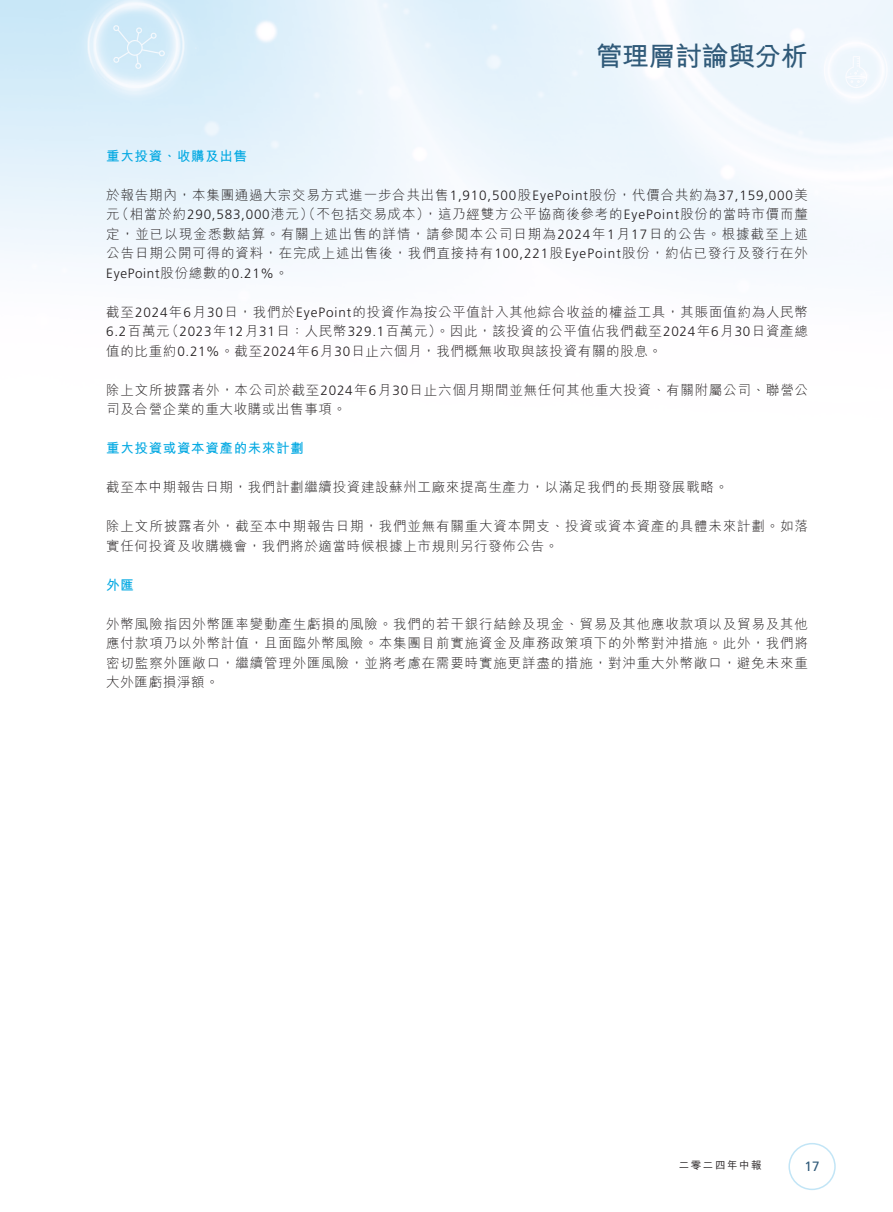
<style>
.page{position:relative;width:893px;height:1212px;background:#fff}
.page>*{position:absolute;margin:0;border:0;box-sizing:border-box;transform-origin:0 0}
.t1{font:700 27px "M Hei HK";letter-spacing:-.02em;color:#305a79}
.t2{font:300 13.5px/19.5px "M Hei HK";letter-spacing:.055em;color:#231f20;text-align:justify}
.t3{font:700 13.5px "M Hei HK";letter-spacing:.05em;color:#00a8e2}
.t4{font:300 13.5px "Frutiger LT Std";letter-spacing:.05em;color:#231f20}
.t5{font:13.5px "Frutiger LT Std";color:#305a79}
.t6{font:500 10.5px "M Hei HK";letter-spacing:.15em;color:#231f20}
.s1{font-family:"Frutiger LT Std"}
.s2{font-family:"M Hei HK"}
</style>
<div class="page">
<div style="left:788px;top:1143px;width:48px;height:47px;border:2px solid #c2e5f6;border-radius:50%"></div>
<h1 class="t1" style="left:596px;top:37px;width:214px">管理層討論與分析</h1>
<p class="t3" style="left:106px;top:146px;width:142px">重大投資、收購及出售</p>
<p class="t2" style="left:106px;top:185px;width:703px">於報告期內，本集團通過大宗交易方式進一步合共出售<span class="s1">1,910,500</span>股<span class="s1">EyePoint</span>股份，代價合共約為<span class="s1">37,159,000</span>美元（相當於約<span class="s1">290,583,000</span>港元）（不包括交易成本），這乃經雙方公平協商後參考的<span class="s1">EyePoint</span>股份的當時市價而釐定，並已以現金悉數結算。有關上述出售的詳情，請參閱本公司日期為<span class="s1">2024</span>年<span class="s1">1</span>月<span class="s1">17</span>日的公告。根據截至上述公告日期公開可得的資料，在完成上述出售後，我們直接持有<span class="s1">100,221</span>股<span class="s1">EyePoint</span>股份，約佔已發行及發行在外</p>
<p class="t4" style="left:106px;top:266px;width:183px">EyePoint<span class="s2">股份總數的</span>0.21%<span class="s2">。</span></p>
<p class="t2" style="left:106px;top:302px;width:703px">截至<span class="s1">2024</span>年<span class="s1">6</span>月<span class="s1">30</span>日，我們於<span class="s1">EyePoint</span>的投資作為按公平值計入其他綜合收益的權益工具，其賬面值約為人民幣<span class="s1">6.2</span>百萬元（<span class="s1">2023</span>年<span class="s1">12</span>月<span class="s1">31</span>日：人民幣<span class="s1">329.1</span>百萬元）。因此，該投資的公平值佔我們截至<span class="s1">2024</span>年<span class="s1">6</span>月<span class="s1">30</span>日資產總值的比重約<span class="s1">0.21%</span>。截至<span class="s1">2024</span>年<span class="s1">6</span>月<span class="s1">30</span>日止六個月，我們概無收取與該投資有關的股息。</p>
<p class="t2" style="left:106px;top:380px;width:703px">除上文所披露者外，本公司於截至<span class="s1">2024</span>年<span class="s1">6</span>月<span class="s1">30</span>日止六個月期間並無任何其他重大投資、有關附屬公司、聯營公司及合營企業的重大收購或出售事項。</p>
<p class="t3" style="left:106px;top:439px;width:199px">重大投資或資本資產的未來計劃</p>
<p class="t2" style="left:106px;top:477px;width:623px">截至本中期報告日期，我們計劃繼續投資建設蘇州工廠來提高生產力，以滿足我們的長期發展戰略。</p>
<p class="t2" style="left:106px;top:516px;width:703px">除上文所披露者外，截至本中期報告日期，我們並無有關重大資本開支、投資或資本資產的具體未來計劃。如落實任何投資及收購機會，我們將於適當時候根據上市規則另行發佈公告。</p>
<p class="t3" style="left:106px;top:575px;width:29px">外匯</p>
<p class="t2" style="left:106px;top:614px;width:703px">外幣風險指因外幣匯率變動產生虧損的風險。我們的若干銀行結餘及現金、貿易及其他應收款項以及貿易及其他應付款項乃以外幣計值，且面臨外幣風險。本集團目前實施資金及庫務政策項下的外幣對沖措施。此外，我們將密切監察外匯敞口，繼續管理外匯風險，並將考慮在需要時實施更詳盡的措施，對沖重大外幣敞口，避免未來重大外匯虧損淨額。</p>
<p class="t6" style="left:679px;top:1158px;width:84px">二零二四年中報</p>
<p class="t5" style="left:804px;top:1159px;width:17px">17</p>
</div>
